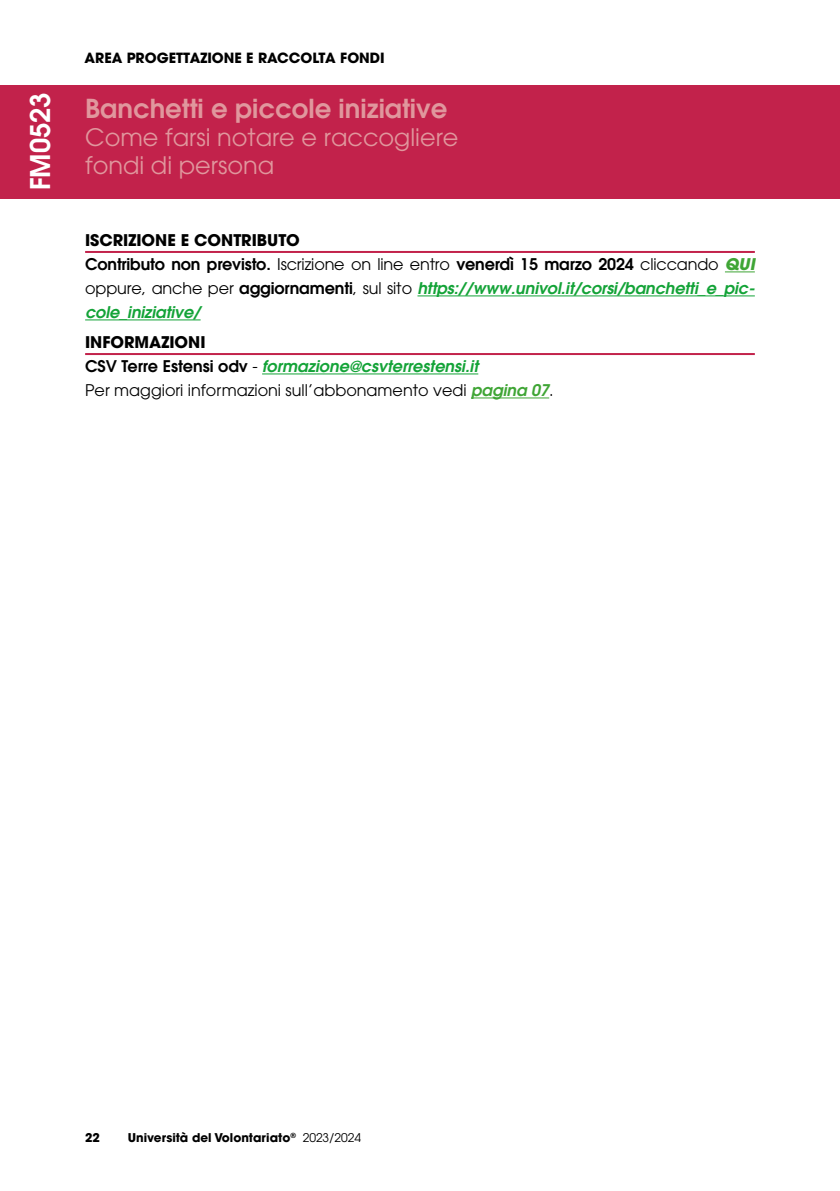
<style>
.page{position:relative;width:840px;height:1191px;background:#fff}
.page>*{position:absolute;margin:0;border:0;box-sizing:border-box;transform-origin:0 0}
.t1{font:600 27px "Avant Garde";letter-spacing:-.005em;color:#fff}
.t2{font:600 26px "Avant Garde";color:#e0979d}
.t3{font:24px/28px "Avant Garde";color:#e0979d}
.t4{font:italic 600 16px/24px "Avant Garde";letter-spacing:-.005em;color:#13a337}
.t5{font:16px/24px "Avant Garde";color:#000}
.t6{font:700 16px "Avant Garde";color:#000}
.t7{font:700 14px "Avant Garde";color:#000}
.t8{font:700 12px "Avant Garde";color:#000}
.t9{font:12px "Avant Garde";color:#000}
.s1{font-weight:700;font-style:normal;color:#000}
.s2{font-style:normal;color:#000}
.s3{font-weight:400;font-style:normal;color:#000}
.s4{font-weight:700;color:#3fa535}
.s5{font-weight:700}
.s6{font-weight:600}
.s7{font-weight:600;font-style:italic;color:#13a337}
.s8{font-weight:600;font-style:italic;color:#3fa535}
</style>
<div class="page">
<div style="left:0;top:85px;width:839px;height:113px;background:#c2224b"></div>
<hr style="left:724px;top:271px;width:30px;height:1px;background:#3fa535">
<hr style="left:417px;top:295px;width:337px;height:1px;background:#13a337">
<hr style="left:85px;top:319px;width:115px;height:1px;background:#13a337">
<hr style="left:262px;top:373px;width:216px;height:1px;background:#13a337">
<hr style="left:471px;top:397px;width:78px;height:1px;background:#3fa535">
<hr style="left:85px;top:251px;width:669px;height:2px;background:#c2224b">
<hr style="left:85px;top:353px;width:669px;height:2px;background:#c2224b">
<hr style="left:839px;top:85px;width:1px;height:113px;background:#c2224b">
<h1 class="t1" style="left:22px;top:190px;width:99px;rotate:-90deg">FM0523</h1>
<p class="t7" style="left:84px;top:49px;width:300px">AREA PROGETTAZIONE E RACCOLTA FONDI</p>
<h2 class="t2" style="left:85px;top:91px;width:363px">Banchetti e piccole iniziative</h2>
<h3 class="t3" style="left:85px;top:123px;width:374px">Come farsi notare e raccogliere fondi di persona</h3>
<p class="t4" style="left:85px;top:228px;width:670px;text-indent:156px"><span class="s1">RIBUTO<br></span><span class="s2">Contributo non previsto.</span> <span class="s3">Iscrizione on line entro</span> <span class="s2">venerdì 15 marzo 2024</span> <span class="s3">cliccando</span> <span class="s4">QUI </span><span class="s3">oppure, anche per</span> <span class="s2">aggiornamenti</span><span class="s3">, sul sito</span> https://www.univol.it/corsi/banchetti_e_pic&shy;cole_iniziative/</p>
<p class="t6" style="left:85px;top:332px;width:17px">INFO</p>
<p class="t6" style="left:124px;top:332px;width:23px">RMAZ</p>
<p class="t6" style="left:85px;top:230px;width:69px">ISCRIZIONE</p>
<p class="t6" style="left:181px;top:230px;width:26px">E CONT</p>
<p class="t5" style="left:85px;top:330px;width:469px;text-indent:84px"><span class="s5">IONI<br></span><span class="s6">CSV Terre Estensi odv</span> - <span class="s7">formazione@csvterrestensi.it<br></span>Per maggiori informazioni sull’abbonamento vedi <span class="s8">pagina 07</span>.</p>
<p class="t8" style="left:128px;top:1129px;width:170px">UNIVERSITÀ DEL VOLONTARIATO<sup>®</sup></p>
<p class="t8" style="left:85px;top:1129px;width:16px">22</p>
<p class="t9" style="left:302px;top:1130px;width:60px">2023/2024</p>
</div>
